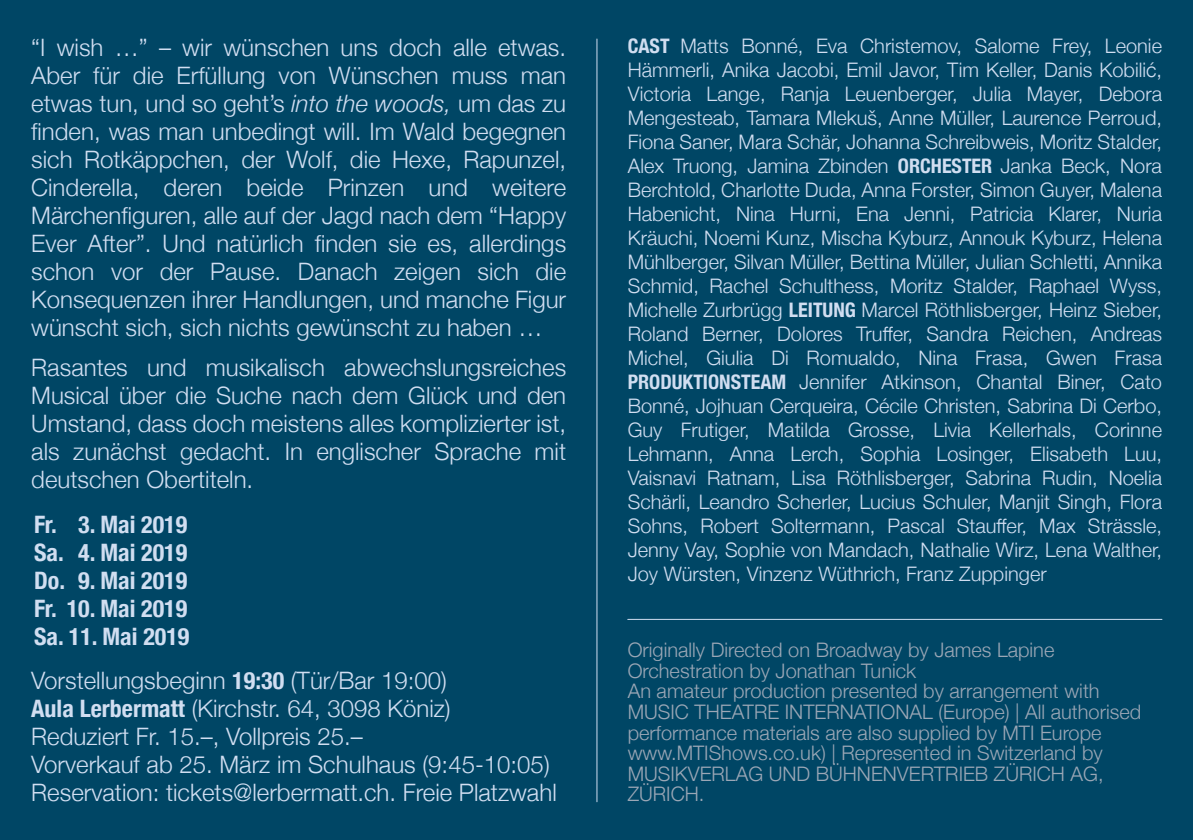
<style>
.page{position:relative;width:1193px;height:840px;background:#fff}
.page>*{position:absolute;margin:0;border:0;box-sizing:border-box;transform-origin:0 0}
.t1{font:300 24px/28px "Helvetica Neue";color:#d1def1;text-align:justify}
.t2{font:700 condensed 24px/28px "Helvetica Neue";color:#d1def1;text-align:justify}
.t3{font:300 20px/24px "Helvetica Neue";color:#d1def1;text-align:justify}
.t4{font:300 20px/20.6px "Helvetica Neue";color:#9ba7b6}
.s1{font-style:italic}
.s2{font-weight:700;font-stretch:condensed}
</style>
<div class="page">
<div style="left:0;top:0;width:1192px;height:840px;background:#004665"></div>
<hr style="left:627px;top:619px;width:534px;height:1px;background:#d1def1">
<hr style="left:596px;top:39px;width:1px;height:763px;background:#d1def1">
<p class="t1" style="left:31px;top:33px;width:536px">“I wish …” – wir wünschen uns doch alle etwas.<br>Aber für die Erfüllung von Wünschen muss man etwas tun, und so geht’s <span class="s1">into the woods,</span> um das zu finden, was man unbedingt will. Im Wald begegnen sich Rotkäppchen, der Wolf, die Hexe, Rapunzel, Cinderella, deren beide Prinzen und weitere Märchenfiguren, alle auf der Jagd nach dem “Happy Ever After”. Und natürlich finden sie es, allerdings schon vor der Pause. Danach zeigen sich die Konsequenzen ihrer Handlungen, und manche Figur wünscht sich, sich nichts gewünscht zu haben …</p>
<p class="t1" style="left:31px;top:353px;width:536px">Rasantes und musikalisch abwechslungsreiches Musical über die Suche nach dem Glück und den Umstand, dass doch meistens alles komplizierter ist, als zunächst gedacht. In englischer Sprache mit deutschen Obertiteln.</p>
<p class="t2" style="left:34px;top:510px;width:157px">Fr. 3. Mai 2019<br>Sa. 4. Mai 2019<br>Do. 9. Mai 2019<br>Fr. 10. Mai 2019<br>Sa. 11. Mai 2019</p>
<p class="t1" style="left:31px;top:666px;width:527px;text-align:left">Vorstellungsbeginn <span class="s2">19:30</span> (Tür/Bar 19:00)<br><span class="s2">Aula Lerbermatt</span> (Kirchstr. 64, 3098 Köniz)<br>Reduziert Fr. 15.–, Vollpreis 25.–<br>Vorverkauf ab 25. März im Schulhaus (9:45-10:05)<br>Reservation: tickets@lerbermatt.ch. Freie Platzwahl</p>
<p class="t3" style="left:627px;top:34px;width:536px"><span class="s2">CAST</span> Matts Bonné, Eva Christemov, Salome Frey, Leonie Hämmerli, Anika Jacobi, Emil Javor, Tim Keller, Danis Kobilić, Victoria Lange, Ranja Leuenberger, Julia Mayer, Debora Mengesteab, Tamara Mlekuš, Anne Müller, Laurence Perroud, Fiona Saner, Mara Schär, Johanna Schreibweis, Moritz Stalder, Alex Truong, Jamina Zbinden <span class="s2">ORCHESTER</span> Janka Beck, Nora Berchtold, Charlotte Duda, Anna Forster, Simon Guyer, Malena Habenicht, Nina Hurni, Ena Jenni, Patricia Klarer, Nuria Kräuchi, Noemi Kunz, Mischa Kyburz, Annouk Kyburz, Helena Mühlberger, Silvan Müller, Bettina Müller, Julian Schletti, Annika Schmid, Rachel Schulthess, Moritz Stalder, Raphael Wyss, Michelle Zurbrügg <span class="s2">LEITUNG</span> Marcel Röthlisberger, Heinz Sieber, Roland Berner, Dolores Truffer, Sandra Reichen, Andreas Michel, Giulia Di Romualdo, Nina Frasa, Gwen Frasa <span class="s2">PRODUKTIONSTEAM</span> Jennifer Atkinson, Chantal Biner, Cato Bonné, Jojhuan Cerqueira, Cécile Christen, Sabrina Di Cerbo, Guy Frutiger, Matilda Grosse, Livia Kellerhals, Corinne Lehmann, Anna Lerch, Sophia Losinger, Elisabeth Luu, Vaisnavi Ratnam, Lisa Röthlisberger, Sabrina Rudin, Noelia Schärli, Leandro Scherler, Lucius Schuler, Manjit Singh, Flora Sohns, Robert Soltermann, Pascal Stauffer, Max Strässle, Jenny Vay, Sophie von Mandach, Nathalie Wirz, Lena Walther, Joy Würsten, Vinzenz Wüthrich, Franz Zuppinger</p>
<p class="t4" style="left:627px;top:639px;width:515px">Originally Directed on Broadway by James Lapine Orchestration by Jonathan Tunick<br>An amateur production presented by arrangement with MUSIC THEATRE INTERNATIONAL (Europe) | All authorised performance materials are also supplied by MTI Europe www.MTIShows.co.uk) | Represented in Switzerland by MUSIKVERLAG UND BÜHNENVERTRIEB ZÜRICH AG, ZÜRICH.</p>
</div>
